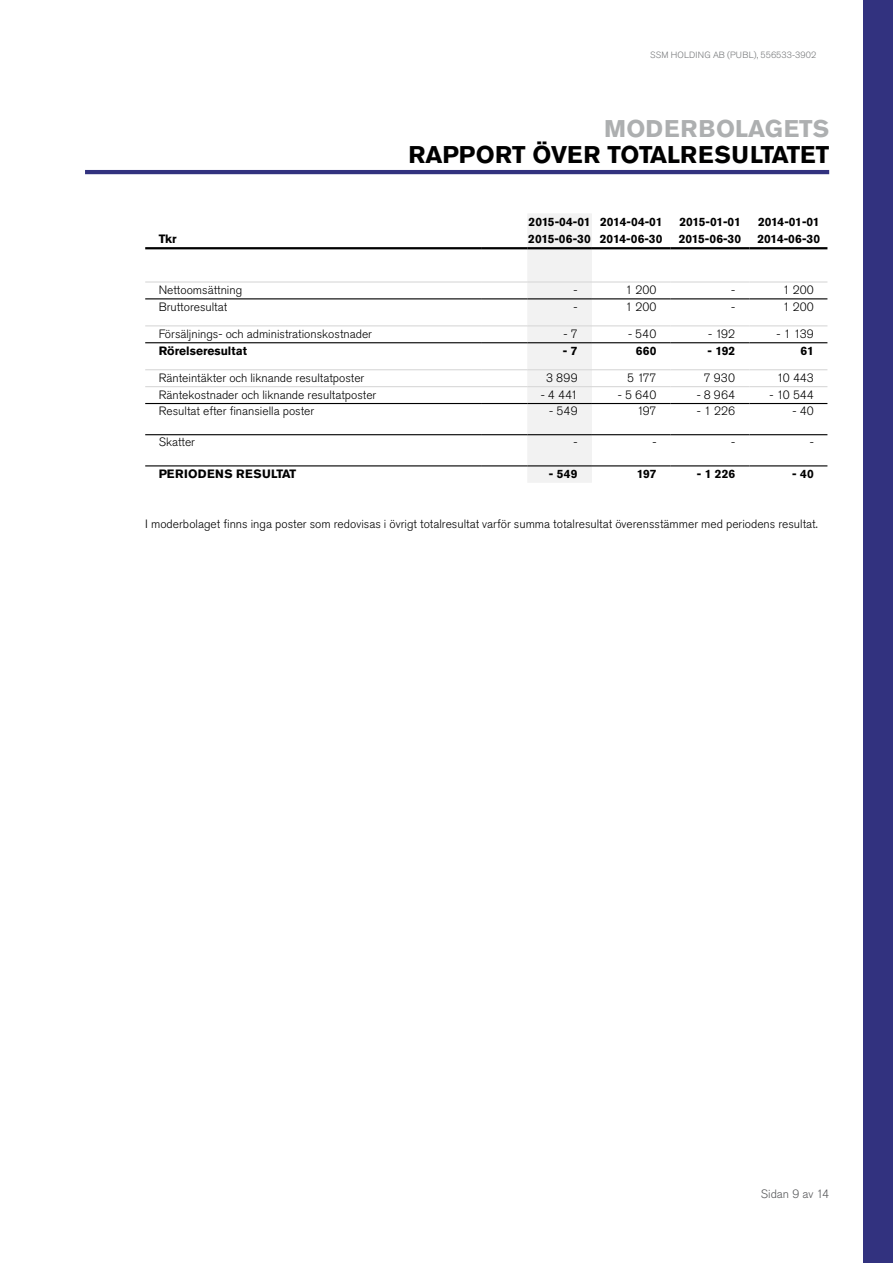
<style>
.page{position:relative;width:893px;height:1263px;background:#fff}
.page>*{position:absolute;margin:0;border:0;box-sizing:border-box;transform-origin:0 0}
.t1{font:700 24px "Akzidenz Grotesk Std";color:#000}
.t2{font:700 24px "Akzidenz Grotesk Std";letter-spacing:.01em;color:#adafb0}
.t3{font:300 12px "Akzidenz Grotesk Std";color:#000}
.t4{font:700 12px "Akzidenz Grotesk Std";color:#000}
.t5{font:700 12px "Akzidenz Grotesk Std";letter-spacing:-.025em;color:#000}
.t6{font:700 12px "Akzidenz Grotesk Std";letter-spacing:.04em;color:#000}
.t7{font:300 12px "Akzidenz Grotesk Std";color:#58595b}
.t8{font:300 9px "Akzidenz Grotesk Std";letter-spacing:.02em;color:#77797b}
</style>
<div class="page">
<hr style="left:85px;top:170px;width:744px;height:4px;background:#32327f">
<div style="left:863px;top:0;width:30px;height:1263px;background:#32327f"></div>
<div style="left:527px;top:214px;width:65px;height:269px;background:#f2f2f2"></div>
<hr style="left:145px;top:247px;width:337px;height:2px;background:#000">
<hr style="left:482px;top:247px;width:45px;height:2px;background:#000">
<hr style="left:527px;top:247px;width:65px;height:2px;background:#000">
<hr style="left:592px;top:247px;width:79px;height:2px;background:#000">
<hr style="left:671px;top:247px;width:78px;height:2px;background:#000">
<hr style="left:749px;top:247px;width:78px;height:2px;background:#000">
<hr style="left:145px;top:281px;width:337px;height:2px;background:#d8d8d8">
<hr style="left:482px;top:281px;width:45px;height:2px;background:#d8d8d8">
<hr style="left:527px;top:281px;width:65px;height:2px;background:#d8d8d8">
<hr style="left:592px;top:281px;width:79px;height:2px;background:#d8d8d8">
<hr style="left:671px;top:281px;width:78px;height:2px;background:#d8d8d8">
<hr style="left:749px;top:281px;width:78px;height:2px;background:#d8d8d8">
<hr style="left:145px;top:298px;width:337px;height:1px;background:#000">
<hr style="left:482px;top:298px;width:45px;height:1px;background:#000">
<hr style="left:527px;top:298px;width:65px;height:1px;background:#000">
<hr style="left:592px;top:298px;width:79px;height:1px;background:#000">
<hr style="left:671px;top:298px;width:78px;height:1px;background:#000">
<hr style="left:749px;top:298px;width:78px;height:1px;background:#000">
<hr style="left:145px;top:325px;width:337px;height:1px;background:#d8d8d8">
<hr style="left:482px;top:325px;width:45px;height:1px;background:#d8d8d8">
<hr style="left:527px;top:325px;width:65px;height:1px;background:#d8d8d8">
<hr style="left:592px;top:325px;width:79px;height:1px;background:#d8d8d8">
<hr style="left:671px;top:325px;width:78px;height:1px;background:#d8d8d8">
<hr style="left:749px;top:325px;width:78px;height:1px;background:#d8d8d8">
<hr style="left:145px;top:342px;width:337px;height:1px;background:#000">
<hr style="left:482px;top:342px;width:45px;height:1px;background:#000">
<hr style="left:527px;top:342px;width:65px;height:1px;background:#000">
<hr style="left:592px;top:342px;width:79px;height:1px;background:#000">
<hr style="left:671px;top:342px;width:78px;height:1px;background:#000">
<hr style="left:749px;top:342px;width:78px;height:1px;background:#000">
<hr style="left:145px;top:369px;width:337px;height:1px;background:#d8d8d8">
<hr style="left:482px;top:369px;width:45px;height:1px;background:#d8d8d8">
<hr style="left:527px;top:369px;width:65px;height:1px;background:#d8d8d8">
<hr style="left:592px;top:369px;width:79px;height:1px;background:#d8d8d8">
<hr style="left:671px;top:369px;width:78px;height:1px;background:#d8d8d8">
<hr style="left:749px;top:369px;width:78px;height:1px;background:#d8d8d8">
<hr style="left:145px;top:386px;width:337px;height:1px;background:#d8d8d8">
<hr style="left:482px;top:386px;width:45px;height:1px;background:#d8d8d8">
<hr style="left:527px;top:386px;width:65px;height:1px;background:#d8d8d8">
<hr style="left:592px;top:386px;width:79px;height:1px;background:#d8d8d8">
<hr style="left:671px;top:386px;width:78px;height:1px;background:#d8d8d8">
<hr style="left:749px;top:386px;width:78px;height:1px;background:#d8d8d8">
<hr style="left:145px;top:403px;width:337px;height:1px;background:#000">
<hr style="left:482px;top:403px;width:45px;height:1px;background:#000">
<hr style="left:527px;top:403px;width:65px;height:1px;background:#000">
<hr style="left:592px;top:403px;width:79px;height:1px;background:#000">
<hr style="left:671px;top:403px;width:78px;height:1px;background:#000">
<hr style="left:749px;top:403px;width:78px;height:1px;background:#000">
<hr style="left:145px;top:434px;width:337px;height:1px;background:#000">
<hr style="left:482px;top:434px;width:45px;height:1px;background:#000">
<hr style="left:527px;top:434px;width:65px;height:1px;background:#000">
<hr style="left:592px;top:434px;width:79px;height:1px;background:#000">
<hr style="left:671px;top:434px;width:78px;height:1px;background:#000">
<hr style="left:749px;top:434px;width:78px;height:1px;background:#000">
<hr style="left:145px;top:465px;width:337px;height:1px;background:#000">
<hr style="left:482px;top:465px;width:45px;height:1px;background:#000">
<hr style="left:527px;top:465px;width:65px;height:1px;background:#000">
<hr style="left:592px;top:465px;width:79px;height:1px;background:#000">
<hr style="left:671px;top:465px;width:78px;height:1px;background:#000">
<hr style="left:749px;top:465px;width:78px;height:1px;background:#000">
<p class="t8" style="left:650px;top:50px;width:168px">SSM HOLDING AB (PUBL), 556533-3902</p>
<h1 class="t2" style="left:604px;top:115px;width:227px">MODERBOLAGETS</h1>
<h1 class="t1" style="left:408px;top:141px;width:422px">RAPPORT ÖVER TOTALRESULTATET</h1>
<p class="t5" style="left:529px;top:215px;width:135px">2015-04-01 2014-04-01</p>
<p class="t4" style="left:679px;top:215px;width:63px">2015-01-01</p>
<p class="t4" style="left:758px;top:215px;width:63px">2014-01-01</p>
<p class="t4" style="left:159px;top:232px;width:19px">Tkr</p>
<p class="t4" style="left:528px;top:232px;width:136px">2015-06-30 2014-06-30</p>
<p class="t4" style="left:679px;top:232px;width:64px">2015-06-30</p>
<p class="t4" style="left:757px;top:232px;width:64px">2014-06-30</p>
<p class="t3" style="left:159px;top:284px;width:85px">Nettoomsättning</p>
<p class="t3" style="left:574px;top:284px;width:6px">-</p>
<p class="t3" style="left:625px;top:284px;width:33px">1 200</p>
<p class="t3" style="left:731px;top:284px;width:6px">-</p>
<p class="t3" style="left:783px;top:284px;width:33px">1 200</p>
<p class="t3" style="left:159px;top:300px;width:70px">Bruttoresultat</p>
<p class="t3" style="left:574px;top:300px;width:6px">-</p>
<p class="t3" style="left:625px;top:300px;width:33px">1 200</p>
<p class="t3" style="left:731px;top:300px;width:6px">-</p>
<p class="t3" style="left:783px;top:300px;width:33px">1 200</p>
<p class="t3" style="left:159px;top:327px;width:215px">Försäljnings- och administrationskostnader</p>
<p class="t3" style="left:563px;top:327px;width:16px">- 7</p>
<p class="t3" style="left:628px;top:327px;width:30px">- 540</p>
<p class="t3" style="left:708px;top:327px;width:29px">- 192</p>
<p class="t3" style="left:777px;top:327px;width:39px">- 1 139</p>
<p class="t4" style="left:159px;top:344px;width:90px">Rörelseresultat</p>
<p class="t4" style="left:563px;top:344px;width:16px">- 7</p>
<p class="t4" style="left:636px;top:344px;width:22px">660</p>
<p class="t4" style="left:707px;top:344px;width:29px">- 192</p>
<p class="t4" style="left:800px;top:344px;width:15px">61</p>
<p class="t3" style="left:159px;top:371px;width:207px">Ränteintäkter och liknande resultatposter</p>
<p class="t3" style="left:546px;top:371px;width:33px">3 899</p>
<p class="t3" style="left:627px;top:371px;width:31px">5 177</p>
<p class="t3" style="left:704px;top:371px;width:33px">7 930</p>
<p class="t3" style="left:777px;top:371px;width:39px">10 443</p>
<p class="t3" style="left:159px;top:388px;width:219px">Räntekostnader och liknande resultatposter</p>
<p class="t3" style="left:541px;top:388px;width:38px">- 4 441</p>
<p class="t3" style="left:618px;top:388px;width:40px">- 5 640</p>
<p class="t3" style="left:697px;top:388px;width:40px">- 8 964</p>
<p class="t3" style="left:769px;top:388px;width:46px">- 10 544</p>
<p class="t3" style="left:159px;top:404px;width:157px">Resultat efter finansiella poster</p>
<p class="t3" style="left:549px;top:404px;width:30px">- 549</p>
<p class="t3" style="left:637px;top:404px;width:21px">197</p>
<p class="t3" style="left:697px;top:404px;width:40px">- 1 226</p>
<p class="t3" style="left:792px;top:404px;width:23px">- 40</p>
<p class="t3" style="left:159px;top:435px;width:38px">Skatter</p>
<p class="t3" style="left:574px;top:435px;width:6px">-</p>
<p class="t3" style="left:652px;top:435px;width:6px">-</p>
<p class="t3" style="left:731px;top:435px;width:6px">-</p>
<p class="t3" style="left:810px;top:435px;width:6px">-</p>
<p class="t6" style="left:159px;top:467px;width:139px">PERIODENS RESULTAT</p>
<p class="t4" style="left:549px;top:467px;width:30px">- 549</p>
<p class="t4" style="left:637px;top:467px;width:21px">197</p>
<p class="t4" style="left:697px;top:467px;width:40px">- 1 226</p>
<p class="t4" style="left:792px;top:467px;width:23px">- 40</p>
<p class="t3" style="left:145px;top:517px;width:674px">I moderbolaget finns inga poster som redovisas i övrigt totalresultat varför summa totalresultat överensstämmer med periodens resultat.</p>
<p class="t7" style="left:761px;top:1187px;width:70px">Sidan 9 av 14</p>
</div>
